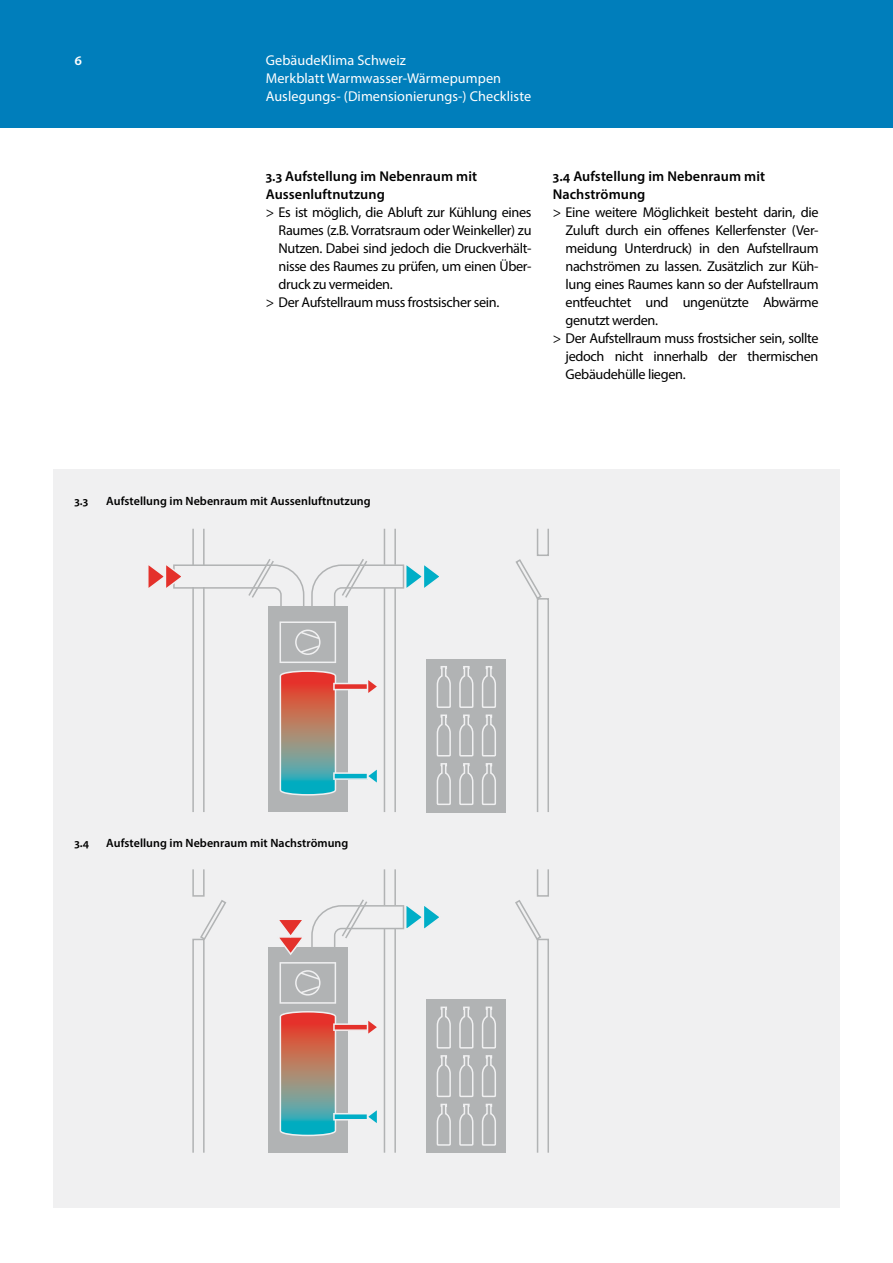
<style>
.page{position:relative;width:893px;height:1263px;background:#fff}
.page>*{position:absolute;margin:0;border:0;box-sizing:border-box;transform-origin:0 0}
.t1{font:14.25px "Myriad Pro";letter-spacing:-.025em;color:#000}
.t2{font:14.25px/18px "Myriad Pro";letter-spacing:.005em;color:#fff}
.t3{font:600 14.25px/18px "Myriad Pro";letter-spacing:.005em;color:#000}
.t4{font:600 14.25px "Myriad Pro";color:#fff}
.t5{font:600 12px "Myriad Pro";letter-spacing:.005em;color:#000}
</style>
<div class="page">
<div style="left:0;top:0;width:893px;height:127px;background:#007ebb"></div>
<div style="left:53px;top:469px;width:787px;height:738px;background:#f0f0f1"></div>
<div style="left:268px;top:606px;width:79px;height:206px;background:#b1b3b4"></div>
<svg style="left:280px;top:670px;width:97px;height:125px"></svg>
<svg style="left:280px;top:621px;width:56px;height:42px"></svg>
<svg style="left:311px;top:557px;width:128px;height:51px"></svg>
<svg style="left:148px;top:559px;width:156px;height:47px"></svg>
<div style="left:427px;top:659px;width:79px;height:153px;background:#b1b3b4"></div>
<svg style="left:436px;top:666px;width:15px;height:139px"></svg>
<svg style="left:459px;top:666px;width:15px;height:139px"></svg>
<svg style="left:482px;top:666px;width:14px;height:139px"></svg>
<hr style="left:192px;top:587px;width:2px;height:225px;background:#b1b3b4">
<hr style="left:192px;top:529px;width:2px;height:37px;background:#b1b3b4">
<hr style="left:203px;top:587px;width:2px;height:225px;background:#b1b3b4">
<hr style="left:203px;top:529px;width:2px;height:37px;background:#b1b3b4">
<hr style="left:384px;top:588px;width:1px;height:224px;background:#b1b3b4">
<hr style="left:384px;top:529px;width:1px;height:36px;background:#b1b3b4">
<hr style="left:394px;top:588px;width:2px;height:224px;background:#b1b3b4">
<hr style="left:394px;top:529px;width:2px;height:36px;background:#b1b3b4">
<div style="left:537px;top:598px;width:12px;height:215px;border:2px solid #b1b3b4"></div>
<div style="left:537px;top:528px;width:12px;height:28px;border:2px solid #b1b3b4"></div>
<svg style="left:515px;top:559px;width:28px;height:41px"></svg>
<div style="left:268px;top:947px;width:79px;height:206px;background:#b1b3b4"></div>
<svg style="left:280px;top:1011px;width:97px;height:125px"></svg>
<svg style="left:280px;top:962px;width:56px;height:42px"></svg>
<svg style="left:279px;top:898px;width:160px;height:58px"></svg>
<div style="left:427px;top:999px;width:79px;height:154px;background:#b1b3b4"></div>
<svg style="left:436px;top:1006px;width:15px;height:140px"></svg>
<svg style="left:459px;top:1006px;width:15px;height:140px"></svg>
<svg style="left:482px;top:1006px;width:14px;height:140px"></svg>
<hr style="left:384px;top:929px;width:1px;height:224px;background:#b1b3b4">
<hr style="left:384px;top:869px;width:1px;height:36px;background:#b1b3b4">
<hr style="left:394px;top:929px;width:2px;height:224px;background:#b1b3b4">
<hr style="left:394px;top:869px;width:2px;height:36px;background:#b1b3b4">
<div style="left:537px;top:939px;width:12px;height:214px;border:2px solid #b1b3b4"></div>
<div style="left:537px;top:868px;width:12px;height:29px;border:2px solid #b1b3b4"></div>
<svg style="left:515px;top:900px;width:27px;height:41px"></svg>
<div style="left:192px;top:939px;width:13px;height:214px;border:2px solid #b1b3b4"></div>
<div style="left:192px;top:868px;width:13px;height:29px;border:2px solid #b1b3b4"></div>
<svg style="left:199px;top:900px;width:28px;height:41px"></svg>
<p class="t4" style="left:74px;top:51px;width:9px">6</p>
<p class="t2" style="left:266px;top:51px;width:267px">GebäudeKlima Schweiz<br>Merkblatt Warmwasser-Wärmepumpen<br>Auslegungs- (Dimensionierungs-) Checkliste</p>
<p class="t3" style="left:266px;top:167px;width:213px">3.3 Aufstellung im Nebenraum mit<br>Aussenluftnutzung</p>
<p class="t1" style="left:266px;top:204px;width:267px">&gt; Es ist möglich, die Abluft zur Kühlung eines</p>
<p class="t1" style="left:279px;top:222px;width:255px">Raumes (z.B. Vorratsraum oder Weinkeller) zu</p>
<p class="t1" style="left:279px;top:240px;width:254px">Nutzen. Dabei sind jedoch die Druckverhält-</p>
<p class="t1" style="left:279px;top:258px;width:254px">nisse des Raumes zu prüfen, um einen Über-</p>
<p class="t1" style="left:279px;top:276px;width:116px">druck zu vermeiden.</p>
<p class="t1" style="left:266px;top:294px;width:235px">&gt; Der Aufstellraum muss frostsischer sein.</p>
<p class="t3" style="left:553px;top:167px;width:214px">3.4 Aufstellung im Nebenraum mit<br>Nachströmung</p>
<p class="t1" style="left:553px;top:204px;width:267px">&gt; Eine weitere Möglichkeit besteht darin, die</p>
<p class="t1" style="left:566px;top:222px;width:254px">Zuluft durch ein offenes Kellerfenster (Ver-</p>
<p class="t1" style="left:566px;top:240px;width:254px">meidung Unterdruck) in den Aufstellraum</p>
<p class="t1" style="left:566px;top:258px;width:254px">nachströmen zu lassen. Zusätzlich zur Küh-</p>
<p class="t1" style="left:566px;top:276px;width:254px">lung eines Raumes kann so der Aufstellraum</p>
<p class="t1" style="left:566px;top:294px;width:255px">entfeuchtet und ungenützte Abwärme</p>
<p class="t1" style="left:566px;top:312px;width:94px">genutzt werden.</p>
<p class="t1" style="left:553px;top:330px;width:267px">&gt; Der Aufstellraum muss frostsicher sein, sollte</p>
<p class="t1" style="left:566px;top:348px;width:254px">jedoch nicht innerhalb der thermischen</p>
<p class="t1" style="left:566px;top:366px;width:122px">Gebäudehülle liegen.</p>
<p class="t5" style="left:74px;top:494px;width:15px">3.3</p>
<p class="t5" style="left:106px;top:494px;width:266px">Aufstellung im Nebenraum mit Aussenluftnutzung</p>
<p class="t5" style="left:74px;top:836px;width:16px">3.4</p>
<p class="t5" style="left:106px;top:836px;width:244px">Aufstellung im Nebenraum mit Nachströmung</p>
</div>
